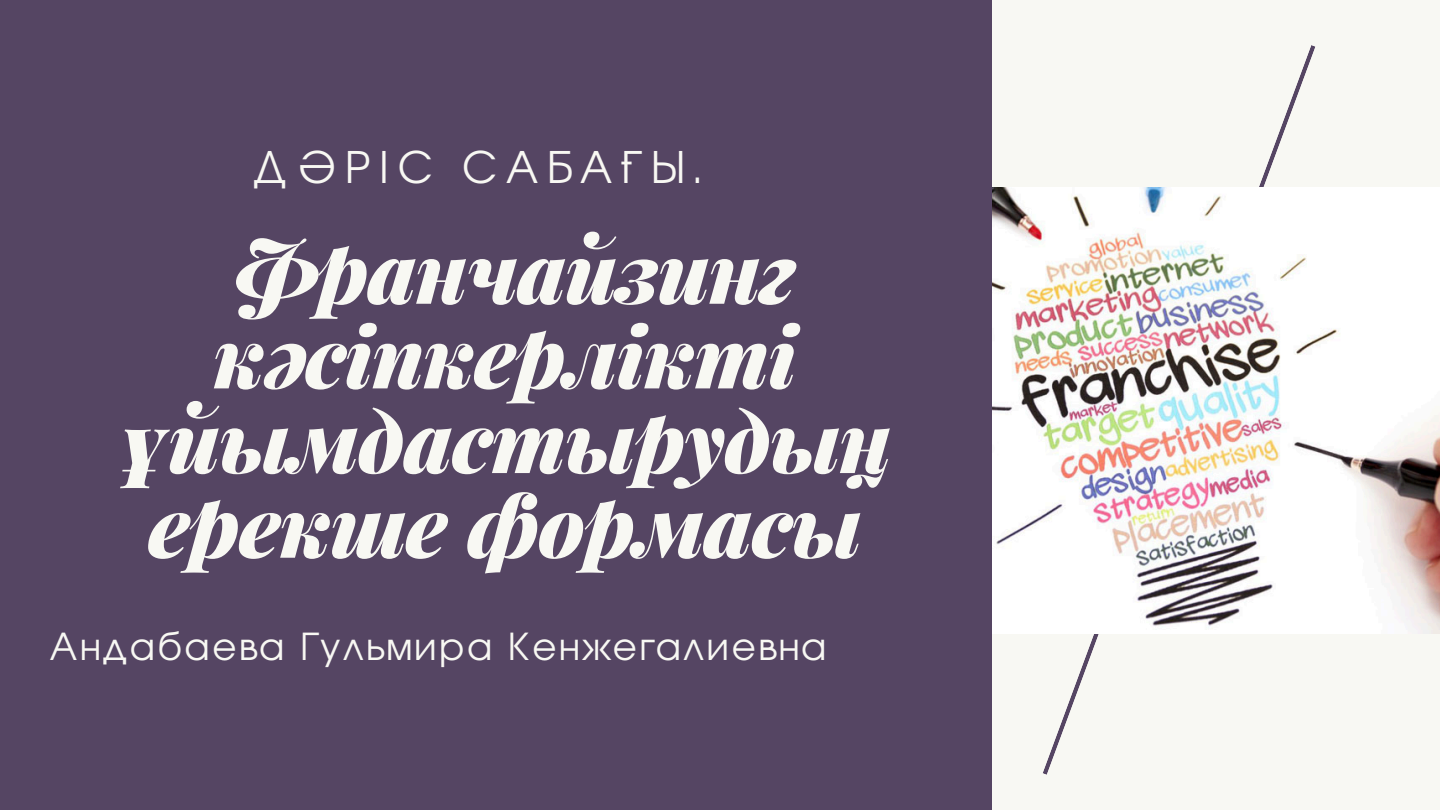
<style>
.page{position:relative;width:1440px;height:810px;background:#554563}
.page>*{position:absolute;margin:0;border:0;box-sizing:border-box;transform-origin:0 0}
.t1{font:italic 900 83.9px/84.7px "Playfair Display";letter-spacing:-.01em;color:#f8f8f3;text-align:center}
.t2{font:43.3px "Te X Gyre Adventor";letter-spacing:.2em;color:#f8f8f3}
.t3{font:37px "Te X Gyre Adventor";letter-spacing:.07em;color:#f8f8f3}
</style>
<div class="page">
<div style="left:992px;top:0;width:448px;height:810px;background:#f8f8f3"></div>
<svg style="left:1043px;top:45px;width:273px;height:730px"></svg>
<img style="left:992px;top:188px;width:448px;height:446px">
<h1 class="t2" style="left:253px;top:132px;width:452px">ДӘРІС САБАҒЫ.</h1>
<p class="t1" style="left:119px;top:227px;width:774px">Франчайзинг кәсіпкерлікті ұйымдастырудың ерекше формасы</p>
<p class="t3" style="left:50px;top:617px;width:778px">Андабаева Гульмира Кенжегалиевна</p>
</div>
